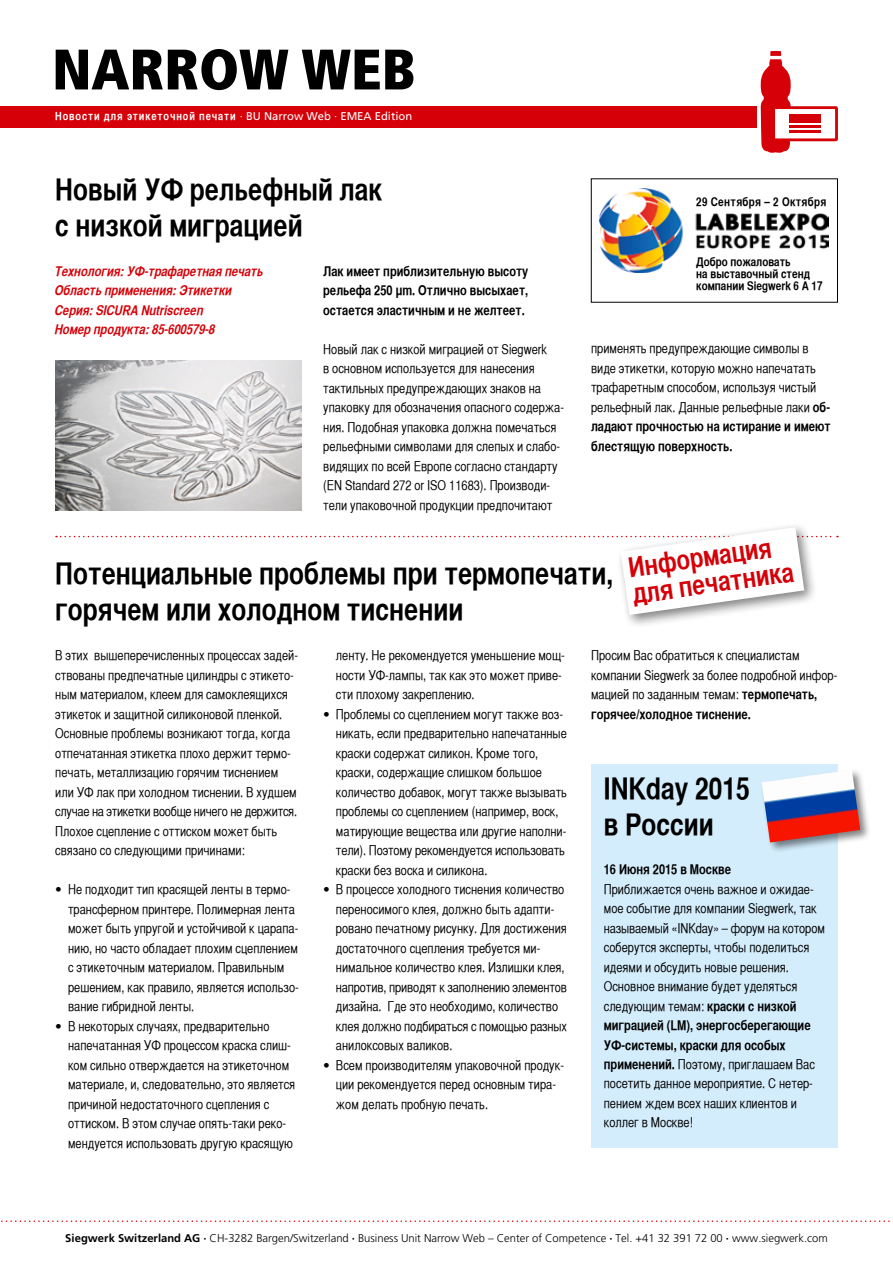
<style>
.page{position:relative;width:893px;height:1263px;background:#fff}
.page>*{position:absolute;margin:0;border:0;box-sizing:border-box;transform-origin:0 0}
.t1{font:900 condensed 57px "Frutiger";color:#000}
.t2{font:30px/36px "Helvetica CY Bold";color:#000}
.t3{font:27px/27px "Helvetica CY Bold";color:#d50008}
.t4{font:13.5px/19.5px "Helvetica CY Plain";color:#000}
.t5{font:13.5px/19.5px "Helvetica CY Bold";color:#000}
.t6{font:italic 13.5px/19.5px "Helvetica CY Bold";color:#d50008}
.t7{font:12px/12px "Helvetica CY Bold";color:#000}
.t8{font:12px "Helvetica CY Bold";letter-spacing:.025em;color:#000}
.t9{font:300 11.25px "Frutiger";color:#000}
.t10{font:11.25px "Helvetica CY Bold";letter-spacing:.075em;color:#fff}
.s1{font-family:"Frutiger"}
.s2{font-family:"Helvetica CY Bold"}
.s3{font-family:"Frutiger";font-weight:300}
.s4{font-weight:700}
</style>
<div class="page">
<div style="left:0;top:106px;width:757px;height:22px;background:#d50008"></div>
<div style="left:591px;top:179px;width:247px;height:123px;border:1px solid #000"></div>
<img style="left:600px;top:189px;width:228px;height:84px">
<div style="left:591px;top:764px;width:247px;height:384px;background:#d4edfc"></div>
<div style="left:759px;top:767px;width:113px;height:87px;background:#000;opacity:.5"></div>
<img style="left:762px;top:770px;width:98px;height:72px">
<svg style="left:1px;top:1220px;width:892px;height:2px"></svg>
<div style="left:615px;top:522px;width:203px;height:107px;background:#000;opacity:.5"></div>
<svg style="left:56px;top:527px;width:782px;height:88px"></svg>
<div style="left:772px;top:106px;width:66px;height:35px;border:3px solid #d50008"></div>
<div style="left:789px;top:114px;width:31px;height:8px;background:#d50008"></div>
<hr style="left:790px;top:125px;width:31px;height:3px;background:#d50008">
<hr style="left:790px;top:130px;width:31px;height:3px;background:#d50008">
<svg style="left:760px;top:51px;width:31px;height:102px"></svg>
<img style="left:55px;top:360px;width:247px;height:150px">
<h1 class="t1" style="left:52px;top:35px;width:365px">NARROW WEB</h1>
<p class="t10" style="left:55px;top:109px;width:359px">Новости для этикеточной печати <span class="s1">· BU Narrow Web · EMEA Edition</span></p>
<h2 class="t2" style="left:55px;top:171px;width:328px">Новый УФ рельефный лак с низкой миграцией</h2>
<p class="t6" style="left:55px;top:261px;width:210px">Технология: УФ-трафаретная печать<br>Область применения: Этикетки<br>Серия: SICURA Nutriscreen<br>Номер продукта: 85-600579-8</p>
<p class="t5" style="left:323px;top:261px;width:207px;text-align:justify">Лак имеет приблизительную высоту рельефа 250 µm. Отлично высыхает, остается эластичным и не желтеет.</p>
<p class="t4" style="left:323px;top:339px;width:242px">Новый лак с низкой миграцией от Siegwerk<br>в основном используется для нанесения тактильных предупреждающих знаков на упаковку для обозначения опасного содержа&shy;ния. Подобная упаковка должна помечаться рельефными символами для слепых и слабо&shy;видящих по всей Европе согласно стандарту (EN Standard 272 or ISO 11683). Производи&shy;тели упаковочной продукции предпочитают</p>
<p class="t8" style="left:696px;top:195px;width:132px">29 Сентября – 2 Октября</p>
<p class="t7" style="left:696px;top:255px;width:128px">Добро пожаловать<br>на выставочный стенд компании Siegwerk 6 A 17</p>
<p class="t4" style="left:591px;top:339px;width:240px">применять предупреждающие символы в виде этикетки, которую можно напечатать трафаретным способом, используя чистый рельефный лак. Данные рельефные лаки <span class="s2">об-</span></p>
<p class="t5" style="left:591px;top:416px;width:241px">ладают прочностью на истирание и имеют блестящую поверхность.</p>
<h3 class="t3" style="left:627px;top:553px;width:164px;rotate:-8deg">Информация для печатника</h3>
<h2 class="t2" style="left:55px;top:555px;width:560px">Потенциальные проблемы при термопечати, горячем или холодном тиснении</h2>
<p class="t4" style="left:591px;top:646px;width:248px">Просим Вас обратиться к специалистам компании Siegwerk за более подробной инфор&shy;мацией по заданным темам: <span class="s2">термопечать,</span></p>
<p class="t5" style="left:591px;top:704px;width:161px">горячее/холодное тиснение.</p>
<p class="t4" style="left:336px;top:646px;width:230px">ленту. Не рекомендуется уменьшение мощ&shy;ности УФ-лампы, так как это может приве&shy;сти плохому закреплению.</p>
<p class="t4" style="left:336px;top:704px;width:233px;text-indent:-13px"><span class="s3">•</span> Проблемы со сцеплением могут также воз&shy;никать, если предварительно напечатанные краски содержат силикон. Кроме того, краски, содержащие слишком большое количество добавок, могут также вызывать проблемы со сцеплением (например, воск, матирующие вещества или другие наполни&shy;тели). Поэтому рекомендуется использовать краски без воска и силикона.</p>
<p class="t4" style="left:336px;top:880px;width:233px;text-indent:-13px"><span class="s3">•</span> В процессе холодного тиснения количество переносимого клея, должно быть адапти&shy;ровано печатному рисунку. Для достижения достаточного сцепления требуется ми&shy;нимальное количество клея. Излишки клея, напротив, приводят к заполнению элементов дизайна. Где это необходимо, количество клея должно подбираться с помощью разных анилоксовых валиков.</p>
<p class="t4" style="left:336px;top:1055px;width:230px;text-indent:-13px"><span class="s3">•</span> Всем производителям упаковочной продук&shy;ции рекомендуется перед основным тира&shy;жом делать пробную печать.</p>
<p class="t4" style="left:55px;top:646px;width:244px">В этих вышеперечисленных процессах задей&shy;ствованы предпечатные цилиндры с этикето&shy;ным материалом, клеем для самоклеящихся этикеток и защитной силиконовой пленкой.<br>Основные проблемы возникают тогда, когда отпечатанная этикетка плохо держит термо&shy;печать, металлизацию горячим тиснением или УФ лак при холодном тиснении. В худшем случае на этикетки вообще ничего не держится.<br>Плохое сцепление с оттиском может быть связано со следующими причинами:</p>
<p class="t4" style="left:68px;top:880px;width:232px;text-indent:-13px"><span class="s3">•</span> Не подходит тип красящей ленты в термо&shy;трансферном принтере. Полимерная лента может быть упругой и устойчивой к царапа&shy;нию, но часто обладает плохим сцеплением с этикеточным материалом. Правильным решением, как правило, является использо&shy;вание гибридной ленты.</p>
<p class="t4" style="left:68px;top:1016px;width:229px;text-indent:-13px"><span class="s3">•</span> В некоторых случаях, предварительно напечатанная УФ процессом краска слиш&shy;ком сильно отверждается на этикеточном материале, и, следовательно, это является причиной недостаточного сцепления с оттиском. В этом случае опять-таки реко&shy;мендуется использовать другую красящую</p>
<h2 class="t2" style="left:604px;top:770px;width:147px">INKday 2015 в России</h2>
<p class="t5" style="left:604px;top:859px;width:129px">16 Июня 2015 в Москве</p>
<p class="t4" style="left:604px;top:879px;width:223px">Приближается очень важное и ожидае&shy;мое событие для компании Siegwerk, так называемый «INKday» – форум на котором соберутся эксперты, чтобы поделиться идеями и обсудить новые решения.<br>Основное внимание будет уделяться следующим темам: <span class="s2">краски с низкой</span></p>
<p class="t5" style="left:604px;top:1015px;width:208px">миграцией (LM), энергосберегающие<br>УФ-системы, краски для особых</p>
<p class="t4" style="left:604px;top:1054px;width:213px"><span class="s2">применений.</span> Поэтому, приглашаем Вас посетить данное мероприятие. С нетер&shy;пением ждем всех наших клиентов и коллег в Москве!</p>
<p class="t9" style="left:65px;top:1231px;width:764px"><span class="s4">Siegwerk Switzerland AG ·</span> CH-3282 Bargen/Switzerland <span class="s4">·</span> Business Unit Narrow Web – Center of Competence <span class="s4">·</span> Tel. +41 32 391 72 00 <span class="s4">·</span> www.siegwerk.com</p>
</div>
